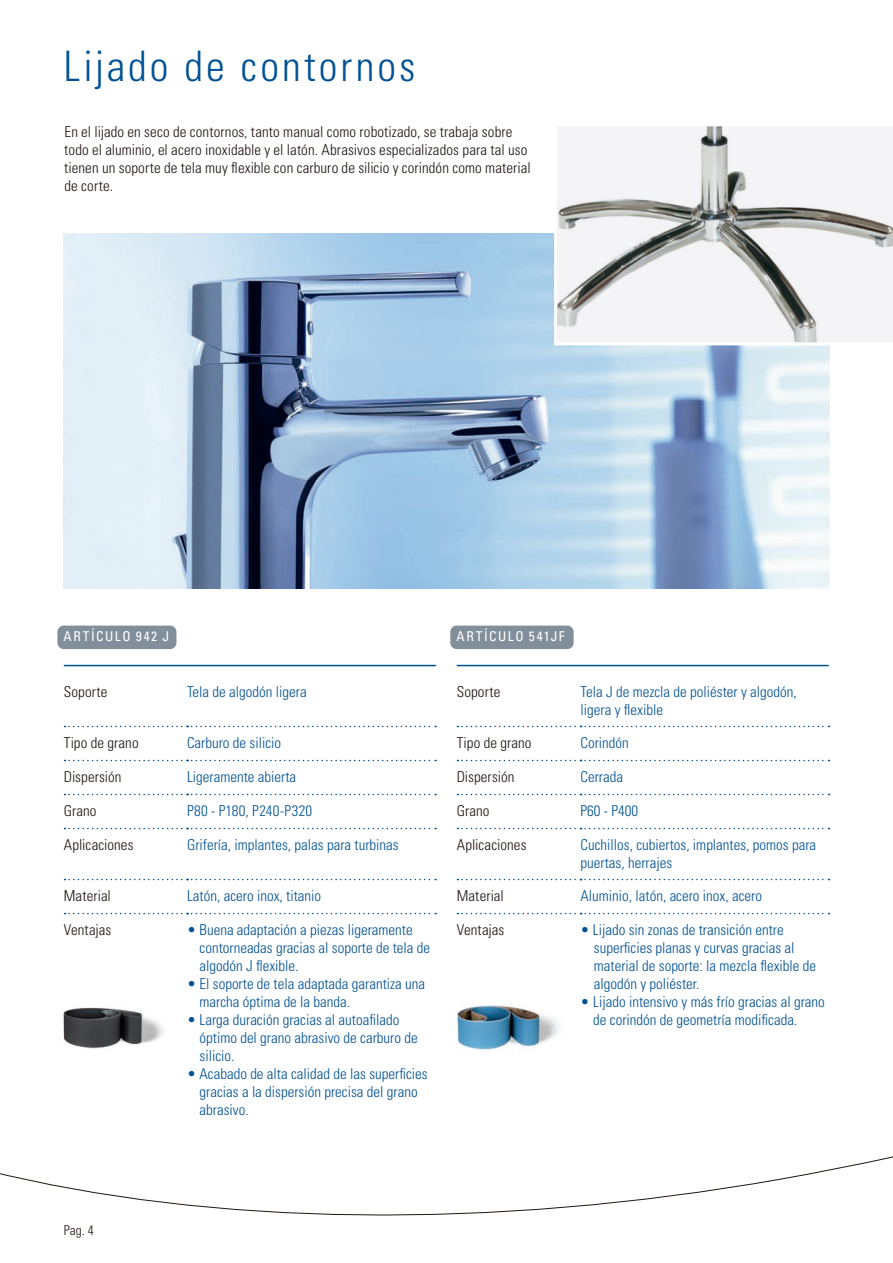
<style>
.page{position:relative;width:893px;height:1263px;background:#fff}
.page>*{position:absolute;margin:0;border:0;box-sizing:border-box;transform-origin:0 0}
.Headline{font:300 condensed 42px "Univers LT Std";letter-spacing:.07em;color:#005194}
.Tabellenzeilen_blau{font:300 condensed 15px/18px "Univers LT Std";color:#005194}
.Fließtext{font:300 condensed 15px/18px "Univers LT Std";letter-spacing:.005em;color:#1f1410}
.Tabellenzeilen_schwarz{font:300 condensed 15px "Univers LT Std";letter-spacing:.005em;color:#1f1410}
.Tabellenzeilen_blau-2{font:300 condensed 15px "Univers LT Std";letter-spacing:.025em;color:#005194}
.Subline{font:condensed 13.5px "Univers LT Std";letter-spacing:.115em;color:#fff}
.Paginierung{font:300 condensed 13.5px "Univers LT Std";color:#1f1410}
</style>
<div class="page">
<img style="left:64px;top:234px;width:765px;height:355px">
<svg style="left:0;top:1156px;width:893px;height:60px"></svg>
<hr style="left:64px;top:665px;width:372px;height:1px;background:#005194">
<hr style="left:457px;top:665px;width:372px;height:1px;background:#005194">
<svg style="left:554px;top:126px;width:339px;height:219px"></svg>
<img style="left:63px;top:1007px;width:101px;height:42px">
<img style="left:457px;top:1005px;width:102px;height:45px">
<div style="left:450px;top:626px;width:124px;height:23px;background:#828f9b;border-radius:6px"></div>
<div style="left:57px;top:626px;width:119px;height:23px;background:#828f9b;border-radius:6px"></div>
<svg style="left:65px;top:726px;width:371px;height:1px"></svg>
<svg style="left:65px;top:760px;width:371px;height:1px"></svg>
<svg style="left:65px;top:794px;width:371px;height:1px"></svg>
<svg style="left:65px;top:828px;width:371px;height:1px"></svg>
<svg style="left:65px;top:879px;width:371px;height:1px"></svg>
<svg style="left:65px;top:913px;width:371px;height:1px"></svg>
<svg style="left:457px;top:726px;width:372px;height:1px"></svg>
<svg style="left:457px;top:760px;width:372px;height:1px"></svg>
<svg style="left:457px;top:794px;width:372px;height:1px"></svg>
<svg style="left:457px;top:828px;width:372px;height:1px"></svg>
<svg style="left:457px;top:879px;width:372px;height:1px"></svg>
<svg style="left:457px;top:913px;width:372px;height:1px"></svg>
<p class="Headline" style="left:64px;top:41px;width:353px">Lijado de contornos</p>
<p class="Fließtext" style="left:64px;top:123px;width:468px">En el lijado en seco de contornos, tanto manual como robotizado, se trabaja sobre todo el aluminio, el acero inoxidable y el latón. Abrasivos especializados para tal uso tienen un soporte de tela muy flexible con carburo de silicio y corindón como material de corte.</p>
<p class="Subline" style="left:64px;top:628px;width:107px">ARTÍCULO 942 J</p>
<p class="Subline" style="left:457px;top:628px;width:110px">ARTÍCULO 541JF</p>
<p class="Tabellenzeilen_schwarz" style="left:64px;top:683px;width:45px">Soporte</p>
<p class="Tabellenzeilen_blau" style="left:187px;top:683px;width:121px">Tela de algodón ligera</p>
<p class="Tabellenzeilen_schwarz" style="left:64px;top:734px;width:76px">Tipo de grano</p>
<p class="Tabellenzeilen_blau" style="left:187px;top:734px;width:96px">Carburo de silicio</p>
<p class="Tabellenzeilen_schwarz" style="left:64px;top:768px;width:59px">Dispersión</p>
<p class="Tabellenzeilen_blau" style="left:187px;top:768px;width:111px">Ligeramente abierta</p>
<p class="Tabellenzeilen_schwarz" style="left:64px;top:802px;width:34px">Grano</p>
<p class="Tabellenzeilen_blau-2" style="left:187px;top:802px;width:127px">P80 - P180, P240-P320</p>
<p class="Tabellenzeilen_schwarz" style="left:64px;top:836px;width:71px">Aplicaciones</p>
<p class="Tabellenzeilen_blau" style="left:187px;top:836px;width:213px">Grifería, implantes, palas para turbinas</p>
<p class="Tabellenzeilen_schwarz" style="left:64px;top:887px;width:49px">Material</p>
<p class="Tabellenzeilen_blau" style="left:187px;top:887px;width:136px">Latón, acero inox, titanio</p>
<p class="Tabellenzeilen_schwarz" style="left:64px;top:921px;width:49px">Ventajas</p>
<p class="Tabellenzeilen_blau" style="left:200px;top:921px;width:232px;text-indent:-12px">• Buena adaptación a piezas ligeramente contorneadas gracias al soporte de tela de algodón J flexible.</p>
<p class="Tabellenzeilen_blau" style="left:200px;top:975px;width:227px;text-indent:-12px">• El soporte de tela adaptada garantiza una marcha óptima de la banda.</p>
<p class="Tabellenzeilen_blau" style="left:200px;top:1011px;width:220px;text-indent:-12px">• Larga duración gracias al autoafilado óptimo del grano abrasivo de carburo de silicio.</p>
<p class="Tabellenzeilen_blau" style="left:200px;top:1065px;width:230px;text-indent:-12px">• Acabado de alta calidad de las superficies gracias a la dispersión precisa del grano abrasivo.</p>
<p class="Tabellenzeilen_schwarz" style="left:457px;top:683px;width:45px">Soporte</p>
<p class="Tabellenzeilen_blau" style="left:580px;top:683px;width:218px">Tela J de mezcla de poliéster y algodón, ligera y flexible</p>
<p class="Tabellenzeilen_schwarz" style="left:457px;top:734px;width:76px">Tipo de grano</p>
<p class="Tabellenzeilen_blau" style="left:580px;top:734px;width:50px">Corindón</p>
<p class="Tabellenzeilen_schwarz" style="left:457px;top:768px;width:59px">Dispersión</p>
<p class="Tabellenzeilen_blau" style="left:580px;top:768px;width:44px">Cerrada</p>
<p class="Tabellenzeilen_schwarz" style="left:457px;top:802px;width:34px">Grano</p>
<p class="Tabellenzeilen_blau" style="left:580px;top:802px;width:59px">P60 - P400</p>
<p class="Tabellenzeilen_schwarz" style="left:457px;top:836px;width:71px">Aplicaciones</p>
<p class="Tabellenzeilen_blau" style="left:580px;top:836px;width:237px">Cuchillos, cubiertos, implantes, pomos para puertas, herrajes</p>
<p class="Tabellenzeilen_schwarz" style="left:457px;top:887px;width:49px">Material</p>
<p class="Tabellenzeilen_blau" style="left:580px;top:887px;width:183px">Aluminio, latón, acero inox, acero</p>
<p class="Tabellenzeilen_schwarz" style="left:457px;top:921px;width:49px">Ventajas</p>
<p class="Tabellenzeilen_blau" style="left:594px;top:921px;width:224px;text-indent:-13px">• Lijado sin zonas de transición entre superficies planas y curvas gracias al material de soporte: la mezcla flexible de algodón y poliéster.</p>
<p class="Tabellenzeilen_blau" style="left:593px;top:993px;width:233px;text-indent:-13px">• Lijado intensivo y más frío gracias al grano de corindón de geometría modificada.</p>
<p class="Paginierung" style="left:64px;top:1222px;width:31px">Pag. 4</p>
</div>
